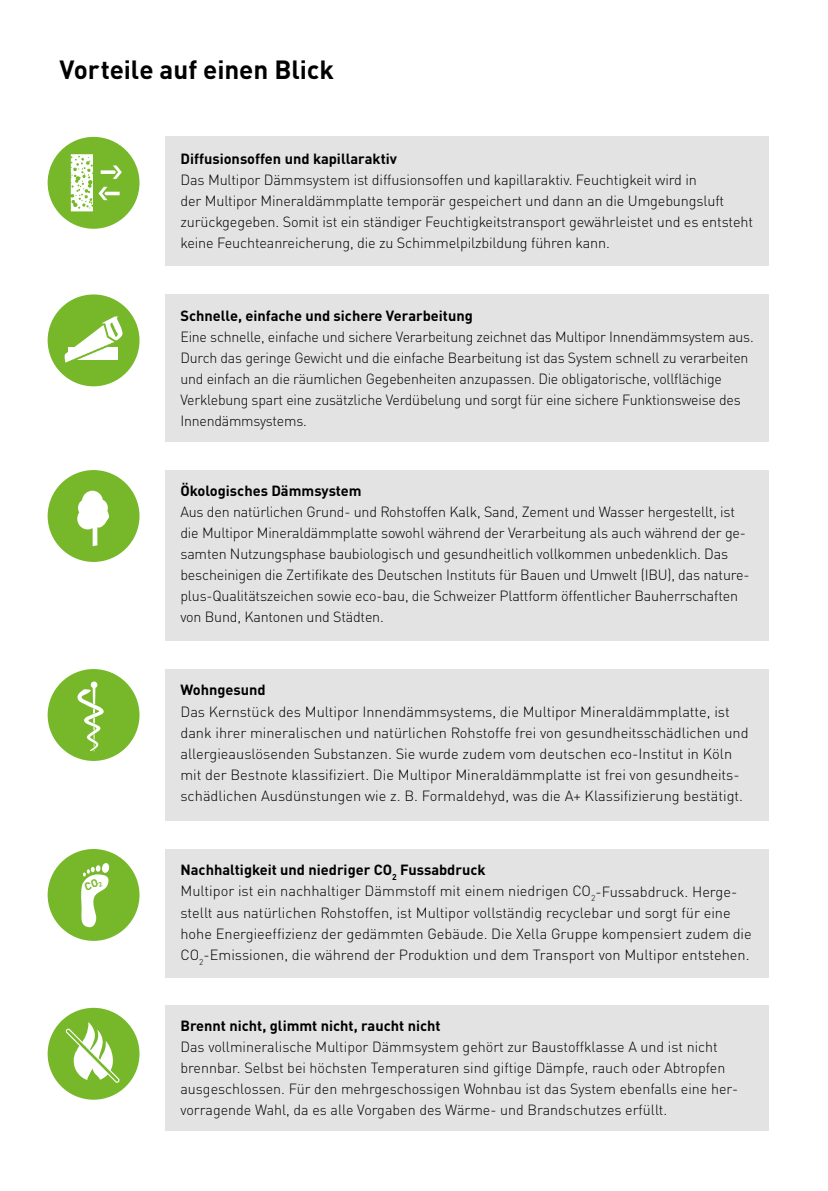
<style>
.page{position:relative;width:828px;height:1191px;background:#fff}
.page>*{position:absolute;margin:0;border:0;box-sizing:border-box;transform-origin:0 0}
.t1{font:700 26px "DIN Pro";color:#000}
.t2{font:300 14.6px/21px "DIN Pro";letter-spacing:-.01em;color:#000}
.t3{font:700 14.6px "DIN Pro";color:#000}
.s1{font-weight:700}
</style>
<div class="page">
<div style="left:165px;top:294px;width:603px;height:148px;background:#e3e3e3"></div>
<div style="left:50px;top:297px;width:87px;height:87px;background:#76b82a;border-radius:50%"></div>
<div style="left:48px;top:294px;width:91px;height:92px;border:4px solid #76b82a;border-radius:50%"></div>
<svg style="left:64px;top:316px;width:59px;height:47px"></svg>
<div style="left:165px;top:669px;width:603px;height:151px;background:#e3e3e3"></div>
<div style="left:50px;top:671px;width:87px;height:87px;background:#76b82a;border-radius:50%"></div>
<div style="left:48px;top:669px;width:91px;height:92px;border:4px solid #76b82a;border-radius:50%"></div>
<svg style="left:77px;top:687px;width:27px;height:64px"></svg>
<div style="left:91px;top:681px;width:6px;height:7px;background:#fff;border-radius:50%"></div>
<div style="left:165px;top:470px;width:603px;height:170px;background:#e3e3e3"></div>
<div style="left:50px;top:472px;width:87px;height:87px;background:#76b82a;border-radius:50%"></div>
<div style="left:48px;top:470px;width:91px;height:92px;border:4px solid #76b82a;border-radius:50%"></div>
<svg style="left:77px;top:491px;width:32px;height:55px"></svg>
<div style="left:165px;top:137px;width:603px;height:128px;background:#e3e3e3"></div>
<div style="left:50px;top:139px;width:87px;height:87px;background:#76b82a;border-radius:50%"></div>
<div style="left:48px;top:137px;width:91px;height:92px;border:4px solid #76b82a;border-radius:50%"></div>
<svg style="left:71px;top:154px;width:51px;height:57px"></svg>
<div style="left:165px;top:1005px;width:603px;height:125px;background:#e3e3e3"></div>
<div style="left:50px;top:1010px;width:87px;height:87px;background:#76b82a;border-radius:50%"></div>
<div style="left:48px;top:1007px;width:91px;height:92px;border:4px solid #76b82a;border-radius:50%"></div>
<div style="left:165px;top:849px;width:603px;height:128px;background:#e3e3e3"></div>
<div style="left:50px;top:851px;width:87px;height:87px;background:#76b82a;border-radius:50%"></div>
<div style="left:48px;top:849px;width:91px;height:92px;border:4px solid #76b82a;border-radius:50%"></div>
<svg style="left:65px;top:1022px;width:55px;height:61px"></svg>
<svg style="left:81px;top:863px;width:28px;height:64px"></svg>
<h1 class="t1" style="left:60px;top:50px;width:276px">Vorteile auf einen Blick</h1>
<p class="t3" style="left:180px;top:147px;width:218px">Diffusionsoffen und kapillaraktiv</p>
<p class="t2" style="left:180px;top:168px;width:574px">Das Multipor Dämmsystem ist diffusionsoffen und kapillaraktiv. Feuchtigkeit wird in<br>der Multipor Mineraldämmplatte temporär gespeichert und dann an die Umgebungsluft zurückgegeben. Somit ist ein ständiger Feuchtigkeitstransport gewährleistet und es entsteht keine Feuchteanreicherung, die zu Schimmelpilzbildung führen kann.</p>
<p class="t3" style="left:180px;top:304px;width:294px">Schnelle, einfache und sichere Verarbeitung</p>
<p class="t2" style="left:180px;top:325px;width:575px">Eine schnelle, einfache und sichere Verarbeitung zeichnet das Multipor Innendämmsystem aus.<br>Durch das geringe Gewicht und die einfache Bearbeitung ist das System schnell zu verarbeiten und einfach an die räumlichen Gegebenheiten anzupassen. Die obligatorische, vollflächige Verklebung spart eine zusätzliche Verdübelung und sorgt für eine sichere Funktionsweise des Innendämmsystems.</p>
<p class="t3" style="left:180px;top:479px;width:183px">Ökologisches Dämmsystem</p>
<p class="t2" style="left:180px;top:500px;width:570px">Aus den natürlichen Grund- und Rohstoffen Kalk, Sand, Zement und Wasser hergestellt, ist die Multipor Mineraldämmplatte sowohl während der Verarbeitung als auch während der ge&shy;samten Nutzungsphase baubiologisch und gesundheitlich vollkommen unbedenklich. Das bescheinigen die Zertifikate des Deutschen Instituts für Bauen und Umwelt (IBU), das nature&shy;plus-Qualitätszeichen sowie eco-bau, die Schweizer Plattform öffentlicher Bauherrschaften von Bund, Kantonen und Städten.</p>
<p class="t3" style="left:180px;top:679px;width:87px">Wohngesund</p>
<p class="t2" style="left:180px;top:700px;width:569px">Das Kernstück des Multipor Innendämmsystems, die Multipor Mineraldämmplatte, ist dank ihrer mineralischen und natürlichen Rohstoffe frei von gesundheitsschädlichen und allergieauslösenden Substanzen. Sie wurde zudem vom deutschen eco-Institut in Köln mit der Bestnote klassifiziert. Die Multipor Mineraldämmplatte ist frei von gesundheits&shy;schädlichen Ausdünstungen wie z. B. Formaldehyd, was die A+ Klassifizierung bestätigt.</p>
<p class="t2" style="left:180px;top:858px;width:573px"><span class="s1">Nachhaltigkeit und niedriger CO</span><sub>2</sub> <span class="s1">Fussabdruck<br></span>Multipor ist ein nachhaltiger Dämmstoff mit einem niedrigen CO<sub>2</sub>-Fussabdruck. Herge&shy;stellt aus natürlichen Rohstoffen, ist Multipor vollständig recyclebar und sorgt für eine hohe Energieeffizienz der gedämmten Gebäude. Die Xella Gruppe kompensiert zudem die CO<sub>2</sub>-Emissionen, die während der Produktion und dem Transport von Multipor entstehen.</p>
<p class="t3" style="left:180px;top:1014px;width:262px">Brennt nicht, glimmt nicht, raucht nicht</p>
<p class="t2" style="left:180px;top:1035px;width:559px">Das vollmineralische Multipor Dämmsystem gehört zur Baustoffklasse A und ist nicht brennbar. Selbst bei höchsten Temperaturen sind giftige Dämpfe, rauch oder Abtropfen ausgeschlossen. Für den mehrgeschossigen Wohnbau ist das System ebenfalls eine her&shy;vorragende Wahl, da es alle Vorgaben des Wärme- und Brandschutzes erfüllt.</p>
</div>
